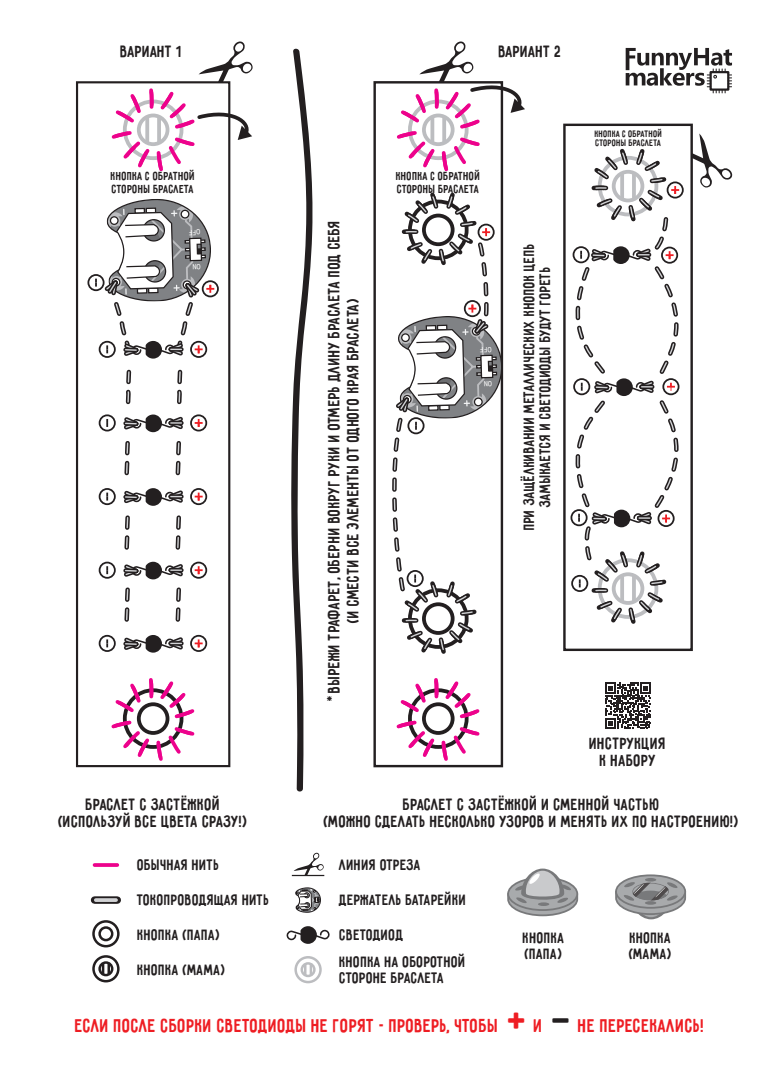
<style>
.page{position:relative;width:780px;height:1088px;background:#fff}
.page>*{position:absolute;margin:0;border:0;box-sizing:border-box;transform-origin:0 0}
.t1{font:20px "Pribambas";color:#ee1d23}
.t2{font:17.5px/17.5px "Pribambas";color:#231f20;text-align:center}
.t3{font:16.25px/16.2px "Pribambas";color:#231f20}
.t4{font:12.5px/12.5px "Pribambas";color:#231f20}
.t5{font:10px/8.8px "Pribambas";color:#231f20}
.s1{font-family:"Days One";font-size:37.5px}
.s2{font-family:"Days One";font-size:37.5px;color:#231f20}
</style>
<div class="page">
<div style="left:373px;top:81px;width:130px;height:686px;border:2px solid #231f20"></div>
<div style="left:92px;top:920px;width:28px;height:27px;border:2px solid #231f20;border-radius:50%"></div>
<div style="left:98px;top:926px;width:15px;height:15px;border:2px solid #231f20;border-radius:50%"></div>
<div style="left:563px;top:124px;width:129px;height:527px;border:2px solid #231f20"></div>
<svg style="left:291px;top:48px;width:22px;height:744px"></svg>
<svg style="left:293px;top:853px;width:31px;height:22px"></svg>
<svg style="left:95px;top:863px;width:22px;height:4px"></svg>
<div style="left:95px;top:896px;width:22px;height:8px;background:#231f20"></div>
<svg style="left:96px;top:898px;width:20px;height:4px"></svg>
<svg style="left:99px;top:369px;width:108px;height:137px"></svg>
<svg style="left:99px;top:515px;width:108px;height:107px"></svg>
<svg style="left:286px;top:926px;width:44px;height:18px"></svg>
<svg style="left:99px;top:634px;width:108px;height:19px"></svg>
<div style="left:76px;top:81px;width:154px;height:686px;border:2px solid #231f20"></div>
<svg style="left:111px;top:678px;width:84px;height:83px"></svg>
<svg style="left:565px;top:133px;width:167px;height:499px"></svg>
<svg style="left:507px;top:868px;width:71px;height:48px"></svg>
<svg style="left:615px;top:874px;width:71px;height:45px"></svg>
<div style="left:92px;top:955px;width:28px;height:27px;border:2px solid #231f20;border-radius:50%"></div>
<div style="left:98px;top:961px;width:15px;height:15px;border:2px solid #231f20;border-radius:50%"></div>
<svg style="left:102px;top:963px;width:8px;height:12px"></svg>
<div style="left:294px;top:956px;width:28px;height:27px;border:2px solid #bcbdc0;border-radius:50%"></div>
<div style="left:300px;top:962px;width:15px;height:15px;border:2px solid #bcbdc0;border-radius:50%"></div>
<svg style="left:304px;top:964px;width:8px;height:12px"></svg>
<hr style="left:292px;top:875px;width:32px;height:1px;background:#231f20">
<svg style="left:396px;top:678px;width:84px;height:83px"></svg>
<svg style="left:109px;top:41px;width:143px;height:133px"></svg>
<svg style="left:394px;top:41px;width:131px;height:133px"></svg>
<svg style="left:625px;top:48px;width:107px;height:45px"></svg>
<svg style="left:605px;top:683px;width:46px;height:46px"></svg>
<svg style="left:392px;top:185px;width:111px;height:477px"></svg>
<svg style="left:295px;top:888px;width:26px;height:24px"></svg>
<svg style="left:87px;top:199px;width:132px;height:160px"></svg>
<p class="t2" style="left:120px;top:42px;width:63px">ВАРИАНТ 1</p>
<p class="t2" style="left:498px;top:42px;width:65px">ВАРИАНТ 2</p>
<p class="t4" style="left:111px;top:169px;width:86px">КНОПКА C ОБРАТНОЙ<br>СТОРОНЫ БРАСЛЕТА</p>
<p class="t4" style="left:396px;top:169px;width:86px">КНОПКА C ОБРАТНОЙ<br>СТОРОНЫ БРАСЛЕТА</p>
<p class="t2" style="left:324px;top:701px;width:483px;line-height:18.8px;rotate:-90deg">* ВЫРЕЖИ ТРАФАРЕТ, ОБЕРНИ ВОКРУГ РУКИ И ОТМЕРЬ ДЛИНУ БРАСЛЕТА ПОД СЕБЯ (И СМЕСТИ ВСЕ ЭЛЕМЕНТЫ ОТ ОДНОГО КРАЯ БРАСЛЕТА)</p>
<p class="t3" style="left:520px;top:530px;width:289px;text-align:center;rotate:-90deg">ПРИ ЗАЩЁЛКИВАНИИ МЕТАЛЛИЧЕСКИХ КНОПОК ЦЕПЬ<br>ЗАМЫКАЕТСЯ И СВЕТОДИОДЫ БУДУТ ГОРЕТЬ</p>
<p class="t5" style="left:594px;top:129px;width:69px">КНОПКА C ОБРАТНОЙ<br>СТОРОНЫ БРАСЛЕТА</p>
<p class="t2" style="left:589px;top:733px;width:79px">ИНСТРУКЦИЯ<br>К НАБОРУ</p>
<p class="t2" style="left:58px;top:794px;width:191px">БРАСЛЕТ С ЗАСТЁЖКОЙ (ИСПОЛЬЗУЙ ВСЕ ЦВЕТА СРАЗУ!)</p>
<p class="t2" style="left:324px;top:794px;width:417px">БРАСЛЕТ С ЗАСТЁЖКОЙ И СМЕННОЙ ЧАСТЬЮ<br>(МОЖНО СДЕЛАТЬ НЕСКОЛЬКО УЗОРОВ И МЕНЯТЬ ИХ ПО НАСТРОЕНИЮ!)</p>
<p class="t3" style="left:137px;top:856px;width:84px">ОБЫЧНАЯ НИТЬ</p>
<p class="t3" style="left:339px;top:856px;width:83px">ЛИНИЯ ОТРЕЗА</p>
<p class="t3" style="left:137px;top:891px;width:134px">ТОКОПРОВОДЯЩАЯ НИТЬ</p>
<p class="t3" style="left:339px;top:891px;width:129px">ДЕРЖАТЕЛЬ БАТАРЕЙКИ</p>
<p class="t3" style="left:137px;top:926px;width:85px">КНОПКА (ПАПА)</p>
<p class="t3" style="left:339px;top:952px;width:128px">КНОПКА НА ОБОРОТНОЙ<br>СТОРОНЕ БРАСЛЕТА</p>
<p class="t3" style="left:339px;top:926px;width:66px">СВЕТОДИОД</p>
<p class="t3" style="left:137px;top:961px;width:90px">КНОПКА (МАМА)</p>
<p class="t3" style="left:523px;top:929px;width:43px">КНОПКА (ПАПА)</p>
<p class="t3" style="left:629px;top:929px;width:45px">КНОПКА (МАМА)</p>
<p class="t1" style="left:75px;top:1014px;width:631px">ЕСЛИ ПОСЛЕ СБОРКИ СВЕТОДИОДЫ НЕ ГОРЯТ - ПРОВЕРЬ, ЧТОБЫ <span class="s1">+</span> И <span class="s2">-</span> НЕ ПЕРЕСЕКАЛИСЬ!</p>
</div>
